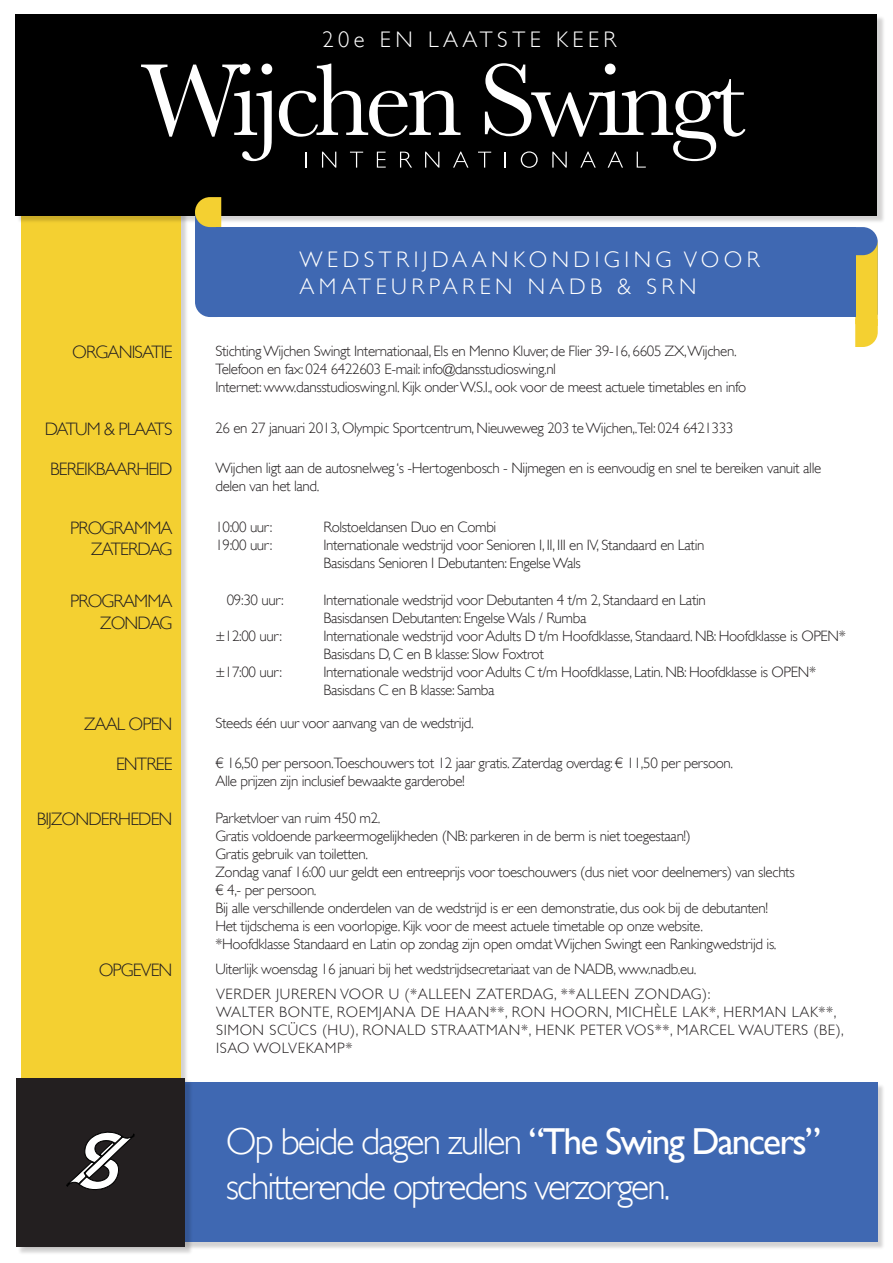
<style>
.page{position:relative;width:893px;height:1263px;background:#fff}
.page>*{position:absolute;margin:0;border:0;box-sizing:border-box;transform-origin:0 0}
.t1{font:300 37.5px/45px "Gill Sans";letter-spacing:-.05em;color:#fff}
.t2{font:300 22.5px/27px "Gill Sans";letter-spacing:.2em;color:#fff}
.t3{font:300 18px/21.6px "Gill Sans";letter-spacing:-.05em;color:#231f20;text-align:right}
.t4{font:300 15px/18px "Gill Sans";letter-spacing:-.025em;color:#231f20}
.t5{font:300 15px/18px "Gill Sans";letter-spacing:.04em;color:#231f20}
.s1{font-weight:400}
</style>
<div class="page">
<img style="left:180px;top:225px;width:7px;height:853px">
<div style="left:21px;top:50px;width:159px;height:1146px;background:#f4d031"></div>
<img style="left:16px;top:14px;width:868px;height:211px">
<div style="left:16px;top:15px;width:861px;height:201px;background:#000"></div>
<svg style="left:141px;top:64px;width:131px;height:97px"></svg>
<svg style="left:279px;top:64px;width:182px;height:73px"></svg>
<svg style="left:305px;top:152px;width:2px;height:16px"></svg>
<svg style="left:322px;top:152px;width:14px;height:16px"></svg>
<svg style="left:350px;top:152px;width:13px;height:16px"></svg>
<svg style="left:377px;top:152px;width:9px;height:16px"></svg>
<svg style="left:400px;top:152px;width:12px;height:16px"></svg>
<svg style="left:425px;top:152px;width:14px;height:16px"></svg>
<svg style="left:453px;top:152px;width:15px;height:16px"></svg>
<svg style="left:478px;top:63px;width:267px;height:105px"></svg>
<img style="left:194px;top:1082px;width:689px;height:166px">
<div style="left:21px;top:1083px;width:857px;height:159px;background:#3f68b2"></div>
<img style="left:16px;top:1078px;width:178px;height:175px">
<div style="left:16px;top:1079px;width:169px;height:168px;background:#231f20"></div>
<svg style="left:66px;top:1131px;width:69px;height:59px"></svg>
<svg style="left:195px;top:197px;width:26px;height:120px;background:#6f838e"></svg>
<svg style="left:855px;top:227px;width:23px;height:120px;background:#cbba56"></svg>
<div style="left:216px;top:227px;width:639px;height:90px;background:#3f68b2"></div>
<h2 class="t2" style="left:322px;top:26px;width:295px">20e EN LAATSTE KEER</h2>
<h2 class="t2" style="left:299px;top:246px;width:462px">WEDSTRIJDAANKONDIGING VOOR<br>AMATEURPAREN NADB &amp; SRN</h2>
<p class="t3" style="left:72px;top:341px;width:102px">ORGANISATIE</p>
<p class="t4" style="left:215px;top:342px;width:532px">Stichting Wijchen Swingt Internationaal, Els en Menno Kluver, de Flier 39-16, 6605 ZX,Wijchen.<br>Telefoon en fax: 024 6422603 E-mail: info@dansstudioswing.nl<br>Internet: www.dansstudioswing.nl. Kijk onder W.S.I., ook voor de meest actuele timetables en info</p>
<p class="t3" style="left:45px;top:418px;width:129px">DATUM &amp; PLAATS</p>
<p class="t4" style="left:215px;top:419px;width:519px">26 en 27 januari 2013, Olympic Sportcentrum, Nieuweweg 203 te Wijchen,.Tel: 024 6421333</p>
<p class="t3" style="left:50px;top:458px;width:124px">BEREIKBAARHEID</p>
<p class="t4" style="left:215px;top:459px;width:607px">Wijchen ligt aan de autosnelweg ‘s -Hertogenbosch - Nijmegen en is eenvoudig en snel te bereiken vanuit alle delen van het land.</p>
<p class="t3" style="left:70px;top:517px;width:104px">PROGRAMMA<br>ZATERDAG</p>
<p class="t4" style="left:215px;top:518px;width:59px">10:00 uur:</p>
<p class="t4" style="left:323px;top:518px;width:174px">Rolstoeldansen Duo en Combi</p>
<p class="t4" style="left:215px;top:536px;width:59px">19:00 uur:</p>
<p class="t4" style="left:323px;top:536px;width:383px">Internationale wedstrijd voor Senioren I, II, III en IV, Standaard en Latin<br>Basisdans Senioren I Debutanten: Engelse Wals</p>
<p class="t3" style="left:70px;top:590px;width:104px">PROGRAMMA<br>ZONDAG</p>
<p class="t4" style="left:227px;top:591px;width:59px">09:30 uur:</p>
<p class="t4" style="left:323px;top:591px;width:384px">Internationale wedstrijd voor Debutanten 4 t/m 2, Standaard en Latin<br>Basisdansen Debutanten: Engelse Wals / Rumba</p>
<p class="t4" style="left:215px;top:627px;width:68px">±12:00 uur:</p>
<p class="t4" style="left:323px;top:627px;width:524px">Internationale wedstrijd voor Adults D t/m Hoofdklasse, Standaard. NB: Hoofdklasse is OPEN*<br>Basisdans D, C en B klasse: Slow Foxtrot</p>
<p class="t4" style="left:215px;top:663px;width:68px">±17:00 uur:</p>
<p class="t4" style="left:323px;top:663px;width:494px">Internationale wedstrijd voor Adults C t/m Hoofdklasse, Latin. NB: Hoofdklasse is OPEN*<br>Basisdans C en B klasse: Samba</p>
<p class="t3" style="left:84px;top:713px;width:90px">ZAAL OPEN</p>
<p class="t4" style="left:215px;top:714px;width:260px">Steeds één uur voor aanvang van de wedstrijd.</p>
<p class="t3" style="left:116px;top:753px;width:58px">ENTREE</p>
<p class="t4" style="left:215px;top:754px;width:519px">€ 16,50 per persoon.Toeschouwers tot 12 jaar gratis. Zaterdag overdag: € 11,50 per persoon.<br>Alle prijzen zijn inclusief bewaakte garderobe!</p>
<p class="t3" style="left:37px;top:808px;width:137px">BIJZONDERHEDEN</p>
<p class="t4" style="left:215px;top:809px;width:581px">Parketvloer van ruim 450 m2.<br>Gratis voldoende parkeermogelijkheden (NB: parkeren in de berm is niet toegestaan!)<br>Gratis gebruik van toiletten.<br>Zondag vanaf 16:00 uur geldt een entreeprijs voor toeschouwers (dus niet voor deelnemers) van slechts € 4,- per persoon.<br>Bij alle verschillende onderdelen van de wedstrijd is er een demonstratie, dus ook bij de debutanten!<br>Het tijdschema is een voorlopige. Kijk voor de meest actuele timetable op onze website.<br>*Hoofdklasse Standaard en Latin op zondag zijn open omdat Wijchen Swingt een Rankingwedstrijd is.</p>
<p class="t3" style="left:99px;top:959px;width:75px">OPGEVEN</p>
<p class="t4" style="left:215px;top:960px;width:483px">Uiterlijk woensdag 16 januari bij het wedstrijdsecretariaat van de NADB, www.nadb.eu.</p>
<p class="t5" style="left:216px;top:985px;width:629px">VERDER JUREREN VOOR U (*ALLEEN ZATERDAG, **ALLEEN ZONDAG):<br>WALTER BONTE, ROEMJANA DE HAAN**, RON HOORN, MICHÈLE LAK*, HERMAN LAK**, SIMON SCÜCS (HU), RONALD STRAATMAN*, HENK PETER VOS**, MARCEL WAUTERS (BE), ISAO WOLVEKAMP*</p>
<h1 class="t1" style="left:226px;top:1119px;width:596px">Op beide dagen zullen <span class="s1">“The Swing Dancers” </span>schitterende optredens verzorgen.</h1>
</div>
